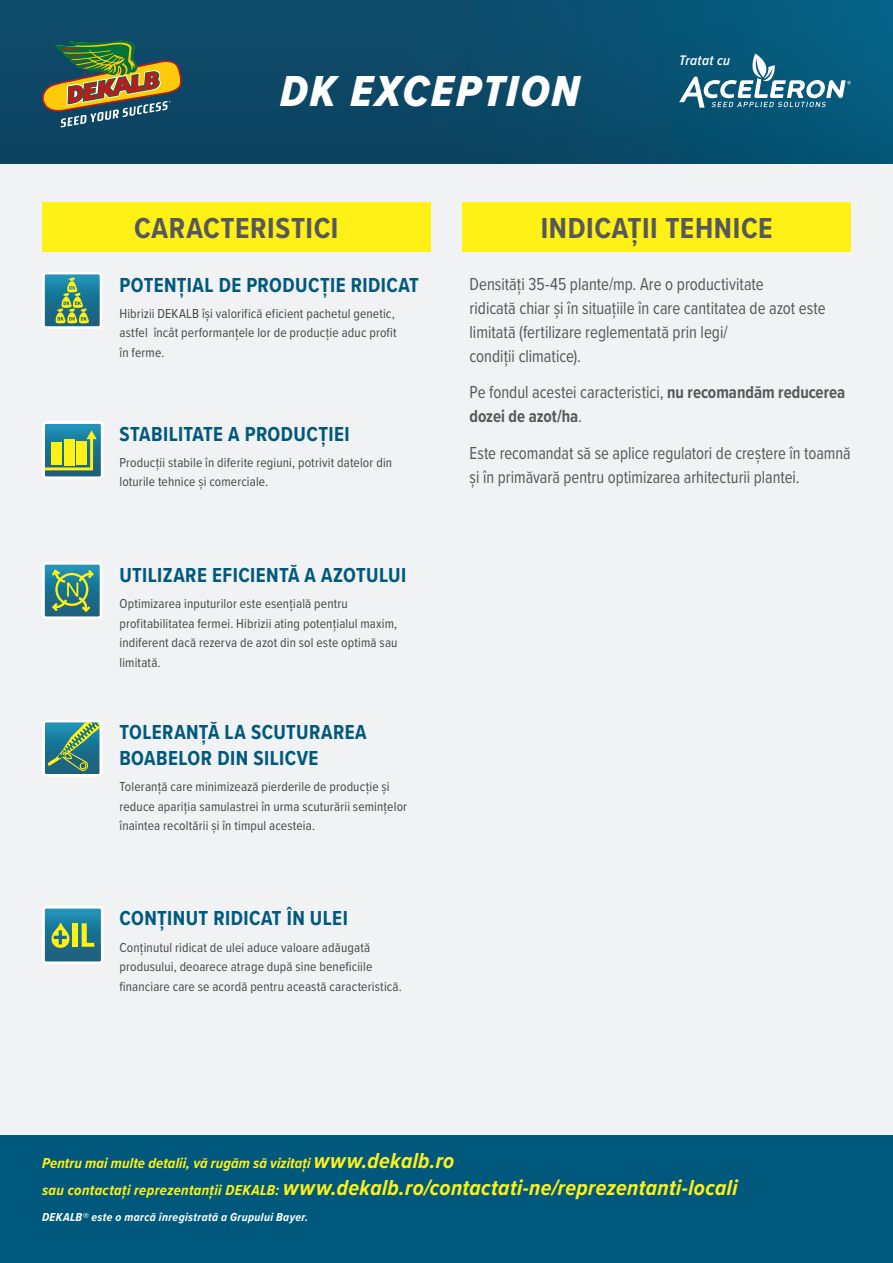
<style>
.page{position:relative;width:893px;height:1263px;background:#fff}
.page>*{position:absolute;margin:0;border:0;box-sizing:border-box;transform-origin:0 0}
.t1{font:45px "Proxima Nova Cond Extrabld It";letter-spacing:.05em;color:#fff}
.t2{font:700 30px "Proxima Nova Cond";letter-spacing:.02em;color:#57585a}
.t3{font:italic 700 22.5px "Proxima Nova Cond";letter-spacing:.015em;color:#fff116}
.t4{font:700 21px/25.5px "Proxima Nova Cond";letter-spacing:.02em;color:#00597d}
.t5{font:18px/24px "Proxima Nova Cond";color:#57585a;scale:.94 1}
.t6{font:18px/24px "Proxima Nova Cond";color:#57585a;scale:.93 1}
.t7{font:700 18px/24px "Proxima Nova Cond";letter-spacing:-.005em;color:#57585a;scale:.94 1}
.t8{font:italic 700 15px "Proxima Nova Cond";letter-spacing:.005em;color:#fff116}
.t9{font:italic 600 14.25px "Proxima Nova Cond";letter-spacing:.02em;color:#fff}
.t10{font:13.5px/19.5px "Proxima Nova Cond";letter-spacing:.01em;color:#474745}
.t11{font:italic 700 12px "Proxima Nova Cond";letter-spacing:.03em;color:#fff}
.s1{font-weight:400}
.s2{font-size:22.5px}
.s3{font-size:15px}
</style>
<div class="page">
<div style="left:0;top:164px;width:893px;height:1099px;background:#f1f2f3"></div>
<img style="left:0;top:0;width:893px;height:164px">
<svg style="left:42px;top:41px;width:140px;height:86px;background:#606d4d"></svg>
<svg style="left:42px;top:720px;width:60px;height:56px;background:#5d9993"></svg>
<svg style="left:42px;top:562px;width:60px;height:57px;background:#629e94"></svg>
<svg style="left:42px;top:272px;width:60px;height:57px;background:#639f95"></svg>
<svg style="left:42px;top:421px;width:61px;height:58px"></svg>
<svg style="left:42px;top:906px;width:61px;height:58px;background:#629e94"></svg>
<div style="left:42px;top:202px;width:389px;height:49px;background:#fff116"></div>
<div style="left:462px;top:202px;width:389px;height:49px;background:#fff116"></div>
<svg style="left:679px;top:53px;width:172px;height:55px"></svg>
<div style="left:0;top:1135px;width:893px;height:128px;background:#00597d"></div>
<h1 class="t1" style="left:280px;top:58px;width:301px">DK EXCEPTION</h1>
<p class="t9" style="left:679px;top:50px;width:53px">Tratat cu</p>
<h2 class="t2" style="left:134px;top:206px;width:206px">CARACTERISTICI</h2>
<h2 class="t2" style="left:541px;top:206px;width:233px">INDICAȚII TEHNICE</h2>
<h3 class="t4" style="left:119px;top:271px;width:301px">POTENȚIAL DE PRODUCȚIE RIDICAT</h3>
<p class="t10" style="left:119px;top:303px;width:279px">Hibrizii DEKALB își valorifică eficient pachetul genetic, astfel încât performanțele lor de producție aduc profit în ferme.</p>
<h3 class="t4" style="left:119px;top:420px;width:232px">STABILITATE A PRODUCȚIEI</h3>
<p class="t10" style="left:119px;top:452px;width:274px">Producții stabile în diferite regiuni, potrivit datelor din loturile tehnice și comerciale.</p>
<h3 class="t4" style="left:119px;top:562px;width:288px">UTILIZARE EFICIENTĂ A AZOTULUI</h3>
<p class="t10" style="left:119px;top:593px;width:279px">Optimizarea inputurilor este esențială pentru profitabilitatea fermei. Hibrizii ating potențialul maxim, indiferent dacă rezerva de azot din sol este optimă sau limitată.</p>
<h3 class="t4" style="left:119px;top:719px;width:249px">TOLERANȚĂ LA SCUTURAREA<br>BOABELOR DIN SILICVE</h3>
<p class="t10" style="left:119px;top:776px;width:289px">Toleranță care minimizează pierderile de producție și reduce apariția samulastrei în urma scuturării semințelor înaintea recoltării și în timpul acesteia.</p>
<h3 class="t4" style="left:119px;top:905px;width:230px">CONȚINUT RIDICAT ÎN ULEI</h3>
<p class="t10" style="left:119px;top:937px;width:284px">Conținutul ridicat de ulei aduce valoare adăugată produsului, deoarece atrage după sine beneficiile financiare care se acordă pentru această caracteristică.</p>
<h3 class="t5" style="left:470px;top:271px;width:380px">Densități 35-45 plante/mp. Are o productivitate<br>ridicată chiar și în situațiile în care cantitatea de azot este limitată (fertilizare reglementată prin legi/<br>condiții climatice).</h3>
<h3 class="t7" style="left:470px;top:380px;width:401px"><span class="s1">Pe fondul acestei caracteristici,</span> nu recomandăm reducerea dozei de azot/ha<span class="s1">.</span></h3>
<h3 class="t6" style="left:470px;top:440px;width:411px">Este recomandat să se aplice regulatori de creștere în toamnă și în primăvară pentru optimizarea arhitecturii plantei.</h3>
<p class="t8" style="left:42px;top:1152px;width:414px">Pentru mai multe detalii, vă rugăm să vizitați <span class="s2">www.dekalb.ro</span></p>
<h3 class="t3" style="left:42px;top:1170px;width:697px"><span class="s3">sau contactați reprezentanții DEKALB:</span> www.dekalb.ro/contactati-ne/reprezentanti-locali</h3>
<p class="t11" style="left:42px;top:1208px;width:268px">DEKALB® este o marcă înregistrată a Grupului Bayer.</p>
</div>
